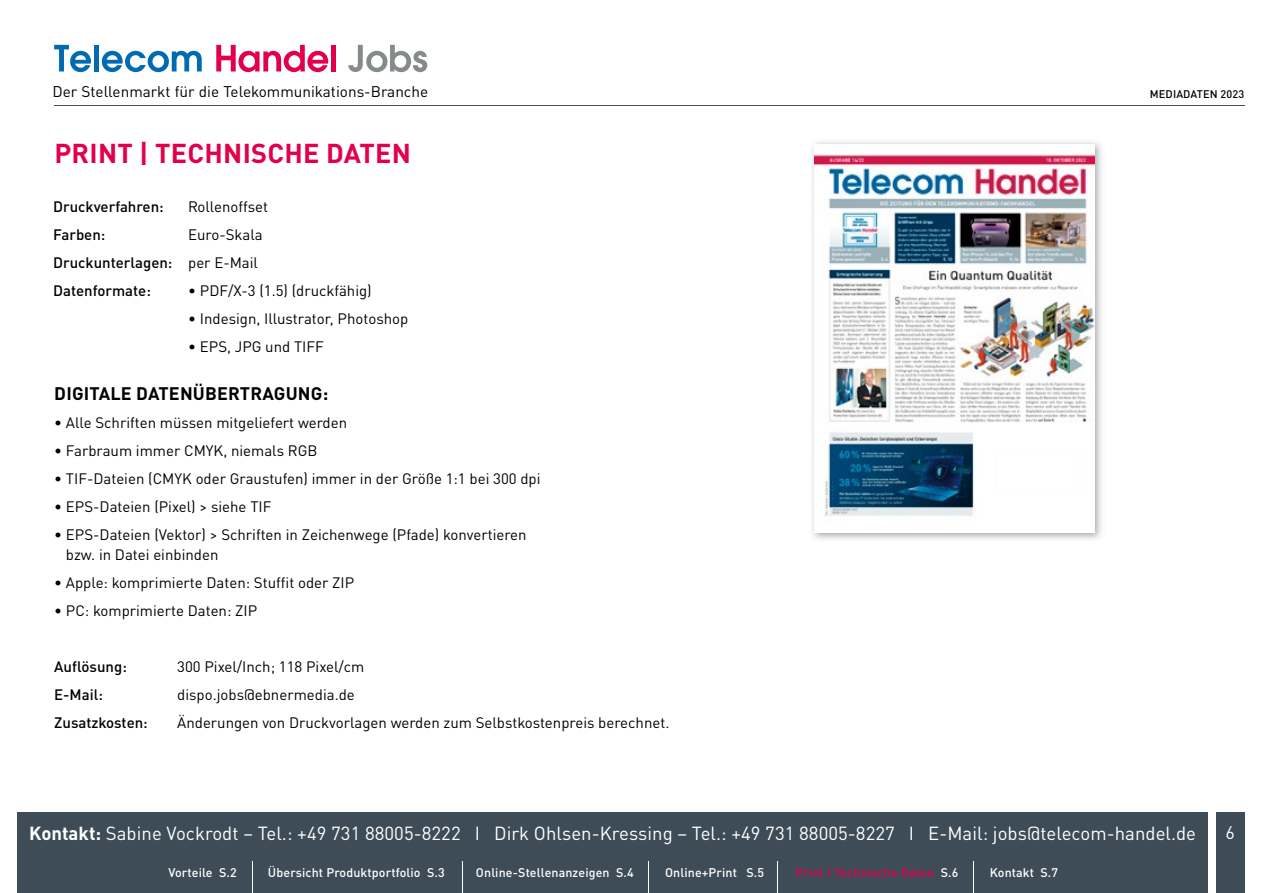
<style>
.page{position:relative;width:1263px;height:893px;background:#fff}
.page>*{position:absolute;margin:0;border:0;box-sizing:border-box;transform-origin:0 0}
.t1{font:700 27px "DINOT";letter-spacing:.01em;color:#e3004a}
.t2{font:18.75px "DINOT";letter-spacing:.005em;color:#fff}
.t3{font:700 18px "DINOT";letter-spacing:.01em;color:#000}
.t4{font:18px "DINOT";color:#fff}
.t5{font:15.3px "DINOT";color:#000}
.t6{font:15px/19.5px "DINOT";color:#000}
.t7{font:500 15px/28px "DINOT";color:#000}
.t8{font:500 12.45px "DINOT";letter-spacing:.01em;color:#fff}
.t9{font:500 12.45px "DINOT";letter-spacing:.01em;color:#e3004a}
.t10{font:500 10.95px "DINOT";letter-spacing:.01em;color:#000}
.s1{font-weight:400}
.s2{font-weight:700}
.s3{color:#fff}
</style>
<div class="page">
<hr style="left:54px;top:106px;width:1190px;height:1px;background:#484e54">
<svg style="left:54px;top:45px;width:37px;height:27px"></svg>
<div style="left:94px;top:45px;width:5px;height:26px;background:#006ab3"></div>
<svg style="left:102px;top:51px;width:100px;height:21px"></svg>
<svg style="left:216px;top:45px;width:112px;height:27px"></svg>
<div style="left:331px;top:45px;width:5px;height:26px;background:#e3004a"></div>
<svg style="left:348px;top:45px;width:79px;height:27px"></svg>
<div style="left:1216px;top:812px;width:28px;height:81px;background:#3d4c57"></div>
<div style="left:18px;top:812px;width:1190px;height:81px;background:#3d4c57"></div>
<hr style="left:252px;top:861px;width:1px;height:32px;background:#fff">
<hr style="left:462px;top:861px;width:1px;height:32px;background:#fff">
<hr style="left:648px;top:861px;width:1px;height:32px;background:#fff">
<hr style="left:777px;top:861px;width:1px;height:32px;background:#fff">
<hr style="left:973px;top:861px;width:1px;height:32px;background:#fff">
<img style="left:812px;top:142px;width:290px;height:397px">
<img style="left:815px;top:144px;width:280px;height:389px">
<p class="t5" style="left:53px;top:82px;width:377px">Der Stellenmarkt für die Telekommunikations-Branche</p>
<p class="t10" style="left:1150px;top:87px;width:96px">MEDIADATEN 2023</p>
<h1 class="t1" style="left:54px;top:135px;width:358px">PRINT | TECHNISCHE DATEN</h1>
<p class="t7" style="left:53px;top:192px;width:112px">Druckverfahren:</p>
<p class="t6" style="left:188px;top:196px;width:81px">Rollenoffset</p>
<p class="t7" style="left:53px;top:220px;width:54px">Farben:</p>
<p class="t7" style="left:53px;top:220px;width:211px;text-indent:135px"><span class="s1">Euro-Skala<br></span>Druckunterlagen: <span class="s1">per E-Mail<br></span>Datenformate:</p>
<p class="t6" style="left:188px;top:280px;width:185px">• PDF/X-3 (1.5) (druckfähig)</p>
<p class="t6" style="left:188px;top:308px;width:222px">• Indesign, Illustrator, Photoshop</p>
<p class="t6" style="left:188px;top:336px;width:137px">• EPS, JPG und TIFF</p>
<p class="t3" style="left:54px;top:382px;width:275px">DIGITALE DATENÜBERTRAGUNG:</p>
<p class="t6" style="left:54px;top:413px;width:294px">• Alle Schriften müssen mitgeliefert werden</p>
<p class="t6" style="left:54px;top:441px;width:265px">• Farbraum immer CMYK, niemals RGB</p>
<p class="t6" style="left:54px;top:469px;width:488px">• TIF-Dateien (CMYK oder Graustufen) immer in der Größe 1:1 bei 300 dpi</p>
<p class="t6" style="left:54px;top:497px;width:219px">• EPS-Dateien (Pixel) &gt; siehe TIF</p>
<p class="t6" style="left:66px;top:525px;width:462px;text-indent:-12px">• EPS-Dateien (Vektor) &gt; Schriften in Zeichenwege (Pfade) konvertieren bzw. in Datei einbinden</p>
<p class="t6" style="left:54px;top:572px;width:302px">• Apple: komprimierte Daten: Stuffit oder ZIP</p>
<p class="t6" style="left:54px;top:600px;width:205px">• PC: komprimierte Daten: ZIP</p>
<p class="t7" style="left:54px;top:652px;width:74px">Auflösung:</p>
<p class="t6" style="left:177px;top:656px;width:189px">300 Pixel/Inch; 118 Pixel/cm</p>
<p class="t7" style="left:54px;top:680px;width:50px">E-Mail:</p>
<p class="t6" style="left:177px;top:684px;width:179px">dispo.jobs@ebnermedia.de</p>
<p class="t7" style="left:54px;top:708px;width:95px">Zusatzkosten:</p>
<p class="t6" style="left:177px;top:712px;width:494px">Änderungen von Druckvorlagen werden zum Selbstkostenpreis berechnet.</p>
<p class="t2" style="left:29px;top:821px;width:1168px"><span class="s2">Kontakt:</span> Sabine Vockrodt – Tel.: +49 731 88005-8222 I Dirk Ohlsen-Kressing – Tel.: +49 731 88005-8227 I E-Mail: jobs@telecom-handel.de</p>
<p class="t4" style="left:1225px;top:821px;width:11px">6</p>
<p class="t8" style="left:168px;top:864px;width:70px">Vorteile S.2</p>
<p class="t8" style="left:268px;top:864px;width:178px">Übersicht Produktportfolio S.3</p>
<p class="t8" style="left:476px;top:864px;width:159px">Online-Stellenanzeigen S.4</p>
<p class="t8" style="left:665px;top:864px;width:101px">Online+Print S.5</p>
<p class="t9" style="left:795px;top:864px;width:165px">Print | Technische Daten <span class="s3">S.6</span></p>
<p class="t8" style="left:990px;top:864px;width:70px">Kontakt S.7</p>
</div>
